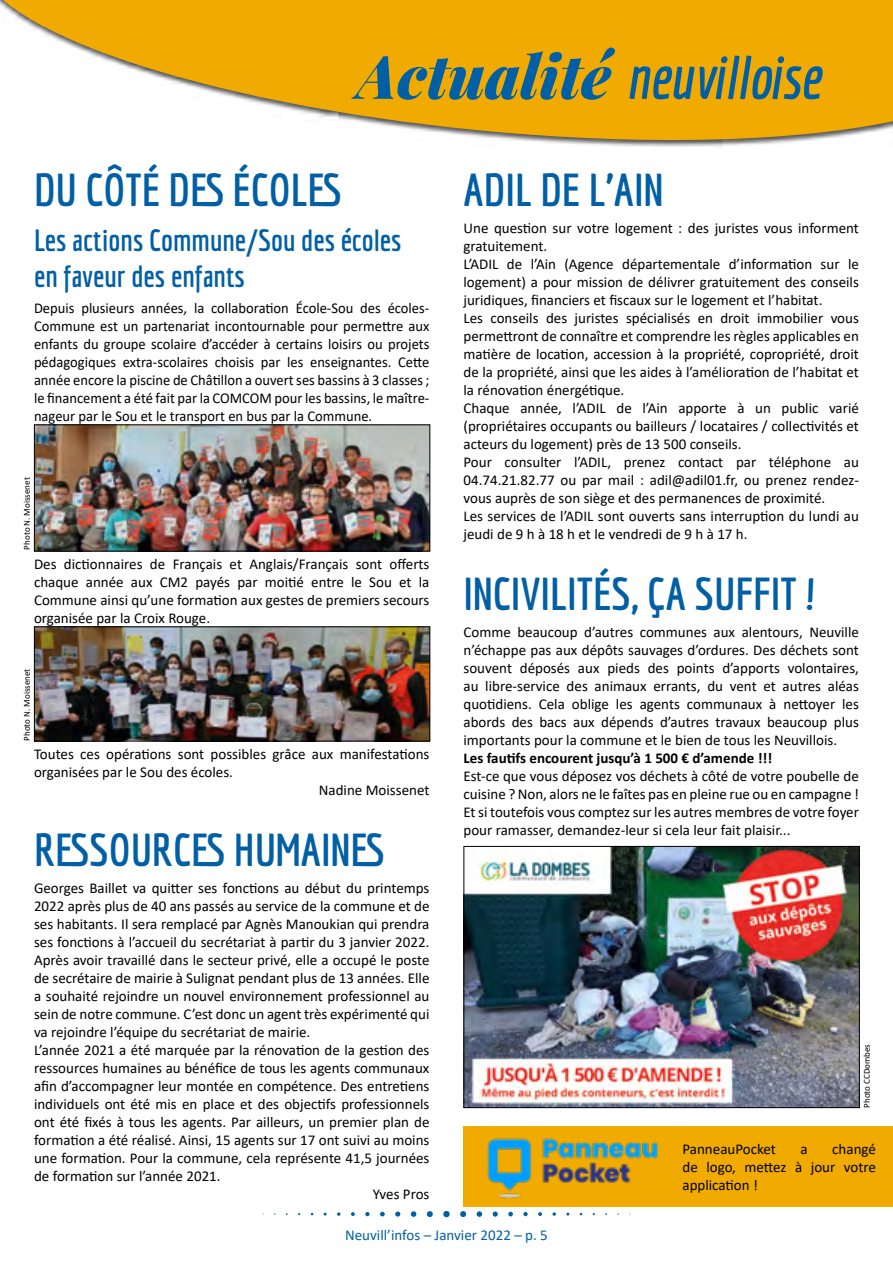
<style>
.page{position:relative;width:893px;height:1263px;background:#fff}
.page>*{position:absolute;margin:0;border:0;box-sizing:border-box;transform-origin:0 0}
.t1{font:italic 700 60px "Economica";color:#005fa5}
.t2{font:700 45px "Economica";color:#005fa5}
.t3{font:700 30px/36px "Economica";color:#005fa5}
.t4{font:15px/18px "Calibri";color:#000;text-align:justify}
.t5{font:700 15px "Calibri";color:#000}
.t6{font:15px "Calibri";color:#005fa5}
.t7{font:9px "Calibri";color:#000}
.s1{font-family:"Playfair Display";font-weight:900}
</style>
<div class="page">
<div style="left:443px;top:1211px;width:7px;height:6px;background:#005fa5;border-radius:50%"></div>
<svg style="left:411px;top:1211px;width:5px;height:6px"></svg>
<svg style="left:477px;top:1211px;width:5px;height:6px"></svg>
<svg style="left:395px;top:1211px;width:5px;height:5px"></svg>
<svg style="left:493px;top:1211px;width:5px;height:5px"></svg>
<svg style="left:380px;top:1212px;width:5px;height:4px"></svg>
<svg style="left:508px;top:1212px;width:5px;height:4px"></svg>
<svg style="left:365px;top:1212px;width:5px;height:4px"></svg>
<svg style="left:523px;top:1212px;width:5px;height:4px"></svg>
<svg style="left:351px;top:1212px;width:4px;height:4px"></svg>
<svg style="left:538px;top:1212px;width:4px;height:4px"></svg>
<svg style="left:337px;top:1212px;width:3px;height:4px"></svg>
<svg style="left:552px;top:1212px;width:4px;height:4px"></svg>
<svg style="left:427px;top:1211px;width:6px;height:6px"></svg>
<svg style="left:460px;top:1211px;width:6px;height:6px"></svg>
<img style="left:36px;top:426px;width:392px;height:123px">
<div style="left:34px;top:424px;width:396px;height:127px;border:1px solid #000"></div>
<img style="left:36px;top:628px;width:392px;height:111px">
<div style="left:34px;top:626px;width:396px;height:115px;border:1px solid #000"></div>
<img style="left:465px;top:848px;width:393px;height:258px">
<div style="left:463px;top:846px;width:397px;height:262px;border:1px solid #000"></div>
<div style="left:463px;top:1126px;width:430px;height:80px;background:#f0aa00"></div>
<svg style="left:0;top:0;width:893px;height:147px;fill:#f0aa00"></svg>
<img style="left:487px;top:1138px;width:171px;height:61px">
<h1 class="t1" style="left:357px;top:42px;width:466px"><span class="s1">Actualité</span> neuvilloise</h1>
<h2 class="t2" style="left:34px;top:164px;width:309px">DU CÔTÉ DES ÉCOLES</h2>
<h3 class="t3" style="left:34px;top:222px;width:369px">Les actions Commune/Sou des écoles en faveur des enfants</h3>
<p class="t4" style="left:34px;top:299px;width:397px">Depuis plusieurs années, la collaboration École-Sou des écoles-Commune est un partenariat incontournable pour permettre aux enfants du groupe scolaire d’accéder à certains loisirs ou projets pédagogiques extra-scolaires choisis par les enseignantes. Cette année encore la piscine de Châtillon a ouvert ses bassins à 3 classes ; le financement a été fait par la COMCOM pour les bassins, le maître&shy;nageur par le Sou et le transport en bus par la Commune.</p>
<p class="t7" style="left:21px;top:549px;width:74px;rotate:-90deg">Photo N. Moissenet</p>
<p class="t4" style="left:34px;top:555px;width:397px">Des dictionnaires de Français et Anglais/Français sont offerts chaque année aux CM2 payés par moitié entre le Sou et la Commune ainsi qu’une formation aux gestes de premiers secours organisée par la Croix Rouge.</p>
<p class="t7" style="left:21px;top:741px;width:74px;rotate:-90deg">Photo N. Moissenet</p>
<p class="t4" style="left:34px;top:745px;width:397px">Toutes ces opérations sont possibles grâce aux manifestations</p>
<p class="t4" style="left:34px;top:763px;width:201px">organisées par le Sou des écoles.</p>
<p class="t4" style="left:319px;top:781px;width:112px">Nadine Moissenet</p>
<h2 class="t2" style="left:34px;top:824px;width:352px">RESSOURCES HUMAINES</h2>
<p class="t4" style="left:34px;top:878px;width:397px">Georges Baillet va quitter ses fonctions au début du printemps</p>
<p class="t4" style="left:34px;top:896px;width:397px">2022 après plus de 40 ans passés au service de la commune et de</p>
<p class="t4" style="left:34px;top:914px;width:397px">ses habitants. Il sera remplacé par Agnès Manoukian qui prendra</p>
<p class="t4" style="left:34px;top:932px;width:397px">ses fonctions à l’accueil du secrétariat à partir du 3 janvier 2022.</p>
<p class="t4" style="left:34px;top:950px;width:397px">Après avoir travaillé dans le secteur privé, elle a occupé le poste</p>
<p class="t4" style="left:34px;top:968px;width:397px">de secrétaire de mairie à Sulignat pendant plus de 13 années. Elle</p>
<p class="t4" style="left:34px;top:986px;width:397px">a souhaité rejoindre un nouvel environnement professionnel au</p>
<p class="t4" style="left:34px;top:1004px;width:397px">sein de notre commune. C’est donc un agent très expérimenté qui</p>
<p class="t4" style="left:34px;top:1022px;width:278px">va rejoindre l’équipe du secrétariat de mairie.</p>
<p class="t4" style="left:34px;top:1040px;width:397px">L’année 2021 a été marquée par la rénovation de la gestion des</p>
<p class="t4" style="left:34px;top:1058px;width:397px">ressources humaines au bénéfice de tous les agents communaux</p>
<p class="t4" style="left:34px;top:1076px;width:397px">afin d’accompagner leur montée en compétence. Des entretiens</p>
<p class="t4" style="left:34px;top:1094px;width:397px">individuels ont été mis en place et des objectifs professionnels</p>
<p class="t4" style="left:34px;top:1112px;width:397px">ont été fixés à tous les agents. Par ailleurs, un premier plan de</p>
<p class="t4" style="left:34px;top:1130px;width:397px">formation a été réalisé. Ainsi, 15 agents sur 17 ont suivi au moins</p>
<p class="t4" style="left:34px;top:1148px;width:397px">une formation. Pour la commune, cela représente 41,5 journées</p>
<p class="t4" style="left:34px;top:1166px;width:188px">de formation sur l’année 2021.</p>
<p class="t4" style="left:373px;top:1184px;width:58px">Yves Pros</p>
<h2 class="t2" style="left:463px;top:164px;width:201px">ADIL DE L’AIN</h2>
<p class="t4" style="left:463px;top:219px;width:397px;text-align:left">Une question sur votre logement : des juristes vous informent gratuitement.<br>L’ADIL de l’Ain (Agence départementale d’information sur le logement) a pour mission de délivrer gratuitement des conseils juridiques, financiers et fiscaux sur le logement et l’habitat.<br>Les conseils des juristes spécialisés en droit immobilier vous permettront de connaître et comprendre les règles applicables en matière de location, accession à la propriété, copropriété, droit de la propriété, ainsi que les aides à l’amélioration de l’habitat et la rénovation énergétique.<br>Chaque année, l’ADIL de l’Ain apporte à un public varié (propriétaires occupants ou bailleurs / locataires / collectivités et acteurs du logement) près de 13 500 conseils.<br>Pour consulter l’ADIL, prenez contact par téléphone au 04.74.21.82.77 ou par mail : adil@adil01.fr, ou prenez rendez&shy;vous auprès de son siège et des permanences de proximité.<br>Les services de l’ADIL sont ouverts sans interruption du lundi au jeudi de 9 h à 18 h et le vendredi de 9 h à 17 h.</p>
<h2 class="t2" style="left:463px;top:568px;width:354px">INCIVILITÉS, ÇA SUFFIT !</h2>
<p class="t4" style="left:463px;top:622px;width:397px">Comme beaucoup d’autres communes aux alentours, Neuville n’échappe pas aux dépôts sauvages d’ordures. Des déchets sont souvent déposés aux pieds des points d’apports volontaires, au libre-service des animaux errants, du vent et autres aléas quotidiens. Cela oblige les agents communaux à nettoyer les abords des bacs aux dépends d’autres travaux beaucoup plus importants pour la commune et le bien de tous les Neuvillois.</p>
<p class="t5" style="left:463px;top:747px;width:310px">Les fautifs encourent jusqu’à 1 500 € d’amende !!!</p>
<p class="t4" style="left:463px;top:766px;width:397px">Est-ce que vous déposez vos déchets à côté de votre poubelle de cuisine ? Non, alors ne le faîtes pas en pleine rue ou en campagne !<br>Et si toutefois vous comptez sur les autres membres de votre foyer pour ramasser, demandez-leur si cela leur fait plaisir...</p>
<p class="t7" style="left:861px;top:1108px;width:65px;rotate:-90deg">Photo CCDombes</p>
<p class="t4" style="left:682px;top:1139px;width:195px;text-indent:150px">changé de logo, mettez à jour votre application !</p>
<p class="t4" style="left:682px;top:1139px;width:95px">PanneauPocket</p>
<p class="t4" style="left:800px;top:1139px;width:9px">a</p>
<p class="t6" style="left:345px;top:1225px;width:204px">Neuvill’infos – Janvier 2022 – p. 5</p>
</div>
